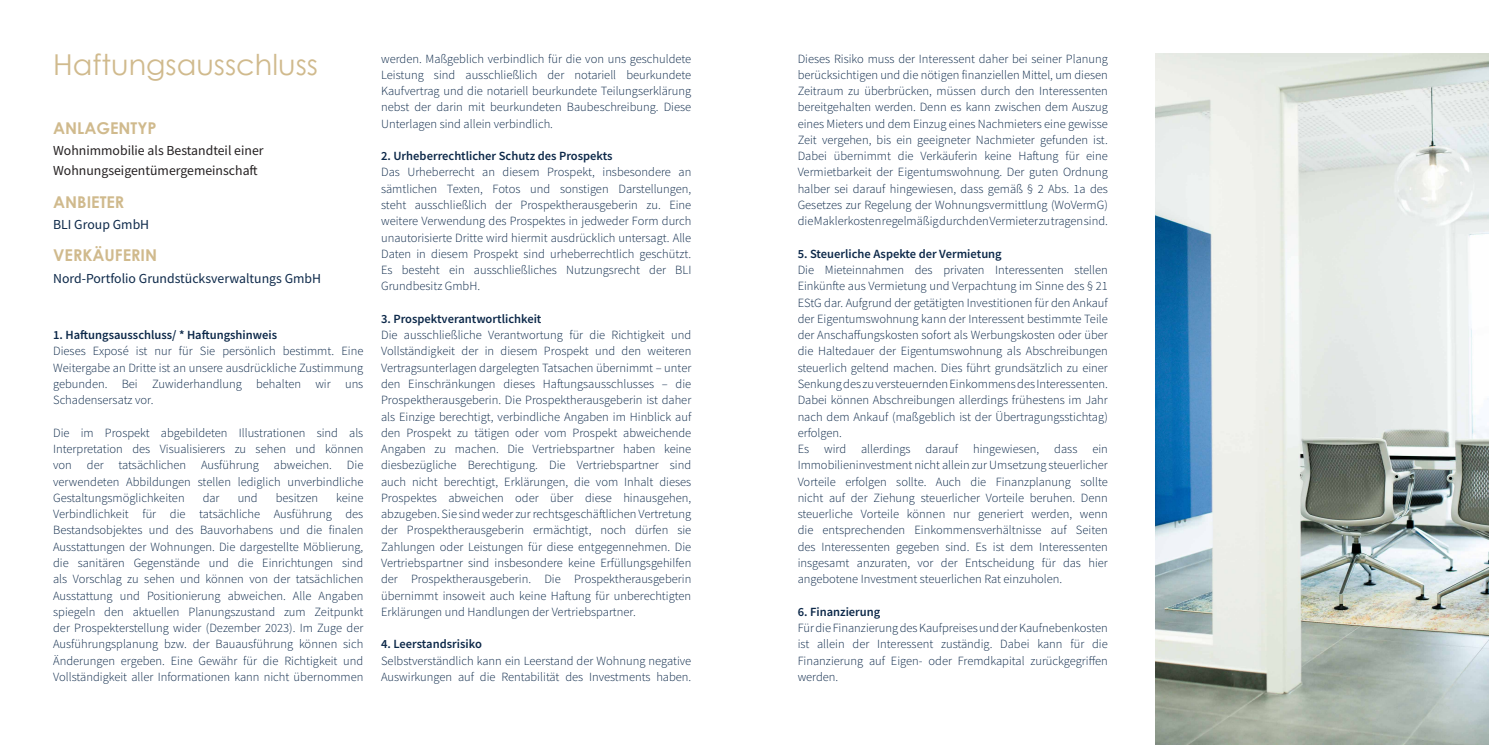
<style>
.page{position:relative;width:1489px;height:745px;background:#fff}
.page>*{position:absolute;margin:0;border:0;box-sizing:border-box;transform-origin:0 0}
.Übeschrift_zusatz{font:28.75px "Century Gothic";color:#d0ba8d}
.t1{font:700 16.25px "Century Gothic";color:#d0ba8d}
.t2{font:13.75px "Source Sans Pro";color:#231f20}
.Fliestext{font:13.75px "Source Sans Pro";color:#0c2849}
.Haftungstext{font:300 12.5px/16.2px "Source Sans Pro";color:#0c2849;text-align:justify}
.Haftungstext-dick{font:600 12.5px "Source Sans Pro";color:#0c2849}
</style>
<div class="page">
<img style="left:1155px;top:53px;width:333px;height:691px">
<p class="Übeschrift_zusatz" style="left:53px;top:47px;width:266px">Haftungsausschluss</p>
<p class="t1" style="left:53px;top:117px;width:105px">ANLAGENTYP</p>
<p class="t2" style="left:53px;top:141px;width:212px">Wohnimmobilie als Bestandteil einer</p>
<p class="t2" style="left:53px;top:161px;width:206px">Wohnungseigentümergemeinschaft</p>
<p class="t1" style="left:53px;top:191px;width:73px">ANBIETER</p>
<p class="Fliestext" style="left:53px;top:215px;width:98px">BLI Group GmbH</p>
<p class="t1" style="left:53px;top:245px;width:105px">VERKÄUFERIN</p>
<p class="Fliestext" style="left:53px;top:269px;width:269px">Nord-Portfolio Grundstücksverwaltungs GmbH</p>
<p class="Haftungstext-dick" style="left:53px;top:326px;width:225px">1. Haftungsausschluss/ * Haftungshinweis</p>
<p class="Haftungstext" style="left:53px;top:343px;width:312px">Dieses Exposé ist nur für Sie persönlich bestimmt. Eine Weitergabe an Dritte ist an unsere ausdrückliche Zustimmung gebunden. Bei Zuwiderhandlung behalten wir uns Schadensersatz vor.</p>
<p class="Haftungstext" style="left:53px;top:424px;width:312px">Die im Prospekt abgebildeten Illustrationen sind als Interpretation des Visualisierers zu sehen und können von der tatsächlichen Ausführung abweichen. Die verwendeten Abbildungen stellen lediglich unverbindliche Gestaltungsmöglichkeiten</p>
<p class="Haftungstext" style="left:53px;top:489px;width:312px;text-indent:283px">keine Verbindlichkeit für die tatsächliche Ausführung des Bestandsobjektes und des Bauvorhabens und die finalen Ausstattungen der Wohnungen. Die dargestellte Möblierung, die sanitären Gegenstände und die Einrichtungen sind als Vorschlag zu sehen und können von der tatsächlichen Ausstattung und Positionierung abweichen. Alle Angaben spiegeln den aktuellen Planungszustand zum Zeitpunkt der Prospekterstellung wider (Dezember 2023). Im Zuge der Ausführungsplanung bzw. der Bauausführung können sich Änderungen ergeben. Eine Gewähr für die Richtigkeit und Vollständigkeit aller Informationen kann nicht übernommen</p>
<p class="Haftungstext" style="left:203px;top:489px;width:18px">dar</p>
<p class="Haftungstext" style="left:238px;top:489px;width:22px">und</p>
<p class="Haftungstext" style="left:276px;top:489px;width:44px">besitzen</p>
<p class="Haftungstext" style="left:381px;top:50px;width:312px">werden. Maßgeblich verbindlich für die von uns geschuldete Leistung sind ausschließlich der notariell beurkundete Kaufvertrag und die notariell beurkundete Teilungserklärung nebst der darin mit beurkundeten Baubeschreibung. Diese Unterlagen sind allein verbindlich.</p>
<p class="Haftungstext-dick" style="left:381px;top:148px;width:233px">2. Urheberrechtlicher Schutz des Prospekts</p>
<p class="Haftungstext" style="left:381px;top:164px;width:312px">Das Urheberrecht an diesem Prospekt, insbesondere an sämtlichen Texten, Fotos und sonstigen Darstellungen, steht ausschließlich der Prospektherausgeberin zu. Eine weitere Verwendung des Prospektes in jedweder Form durch unautorisierte Dritte wird hiermit ausdrücklich untersagt. Alle Daten in diesem Prospekt sind urheberrechtlich geschützt.<br>Es besteht ein ausschließliches Nutzungsrecht der BLI Grundbesitz GmbH.</p>
<p class="Haftungstext-dick" style="left:381px;top:310px;width:162px">3. Prospektverantwortlichkeit</p>
<p class="Haftungstext" style="left:381px;top:327px;width:312px">Die ausschließliche Verantwortung für die Richtigkeit und Vollständigkeit der in diesem Prospekt und den weiteren Vertragsunterlagen dargelegten Tatsachen übernimmt – unter den Einschränkungen dieses Haftungsausschlusses – die Prospektherausgeberin. Die Prospektherausgeberin ist daher als Einzige berechtigt, verbindliche Angaben im Hinblick auf den Prospekt zu tätigen oder vom Prospekt abweichende Angaben zu machen. Die Vertriebspartner haben keine diesbezügliche Berechtigung. Die Vertriebspartner sind auch nicht berechtigt, Erklärungen, die vom Inhalt dieses Prospektes abweichen oder über diese hinausgehen, abzugeben. Sie sind weder zur rechtsgeschäftlichen Vertretung der Prospektherausgeberin ermächtigt, noch dürfen sie Zahlungen oder Leistungen für diese entgegennehmen. Die Vertriebspartner sind insbesondere keine Erfüllungsgehilfen der Prospektherausgeberin. Die Prospektherausgeberin übernimmt insoweit auch keine Haftung für unberechtigten Erklärungen und Handlungen der Vertriebspartner.</p>
<p class="Haftungstext-dick" style="left:381px;top:635px;width:102px">4. Leerstandsrisiko</p>
<p class="Haftungstext" style="left:381px;top:652px;width:312px">Selbstverständlich kann ein Leerstand der Wohnung negative<br>Auswirkungen auf die Rentabilität des Investments haben.</p>
<p class="Haftungstext" style="left:797px;top:50px;width:312px">Dieses Risiko muss der Interessent daher bei seiner Planung berücksichtigen und die nötigen finanziellen Mittel, um diesen Zeitraum zu überbrücken, müssen durch den Interessenten bereitgehalten werden. Denn es kann zwischen dem Auszug eines Mieters und dem Einzug eines Nachmieters eine gewisse Zeit vergehen, bis ein geeigneter Nachmieter gefunden ist.<br>Dabei übernimmt die Verkäuferin keine Haftung für eine Vermietbarkeit der Eigentumswohnung. Der guten Ordnung halber sei darauf hingewiesen, dass gemäß § 2 Abs. 1a des Gesetzes zur Regelung der Wohnungsvermittlung (WoVermG) die Maklerkosten regelmäßig durch den Vermieter zu tragen sind.</p>
<p class="Haftungstext-dick" style="left:797px;top:245px;width:206px">5. Steuerliche Aspekte der Vermietung</p>
<p class="Haftungstext" style="left:797px;top:262px;width:312px">Die Mieteinnahmen des privaten Interessenten stellen Einkünfte aus Vermietung und Verpachtung im Sinne des § 21<br>EStG dar. Aufgrund der getätigten Investitionen für den Ankauf der Eigentumswohnung kann der Interessent bestimmte Teile der Anschaffungskosten sofort als Werbungskosten oder über die Haltedauer der Eigentumswohnung als Abschreibungen steuerlich geltend machen. Dies führt grundsätzlich zu einer Senkung des zu versteuernden Einkommens des Interessenten.<br>Dabei können Abschreibungen allerdings frühestens im Jahr nach dem Ankauf (maßgeblich ist der Übertragungsstichtag) erfolgen.</p>
<p class="Haftungstext" style="left:797px;top:440px;width:312px">Es wird allerdings darauf hingewiesen, dass ein Immobilieninvestment nicht allein zur Umsetzung steuerlicher Vorteile erfolgen sollte. Auch die Finanzplanung sollte nicht auf der Ziehung steuerlicher Vorteile beruhen. Denn steuerliche Vorteile können nur generiert werden, wenn die entsprechenden Einkommensverhältnisse auf Seiten des Interessenten gegeben sind. Es ist dem Interessenten insgesamt anzuraten, vor der Entscheidung für das hier angebotene Investment steuerlichen Rat einzuholen.</p>
<p class="Haftungstext-dick" style="left:797px;top:603px;width:84px">6. Finanzierung</p>
<p class="Haftungstext" style="left:797px;top:619px;width:312px">Für die Finanzierung des Kaufpreises und der Kaufnebenkosten ist allein der Interessent zuständig. Dabei kann für die Finanzierung auf Eigen- oder Fremdkapital zurückgegriffen werden.</p>
</div>
